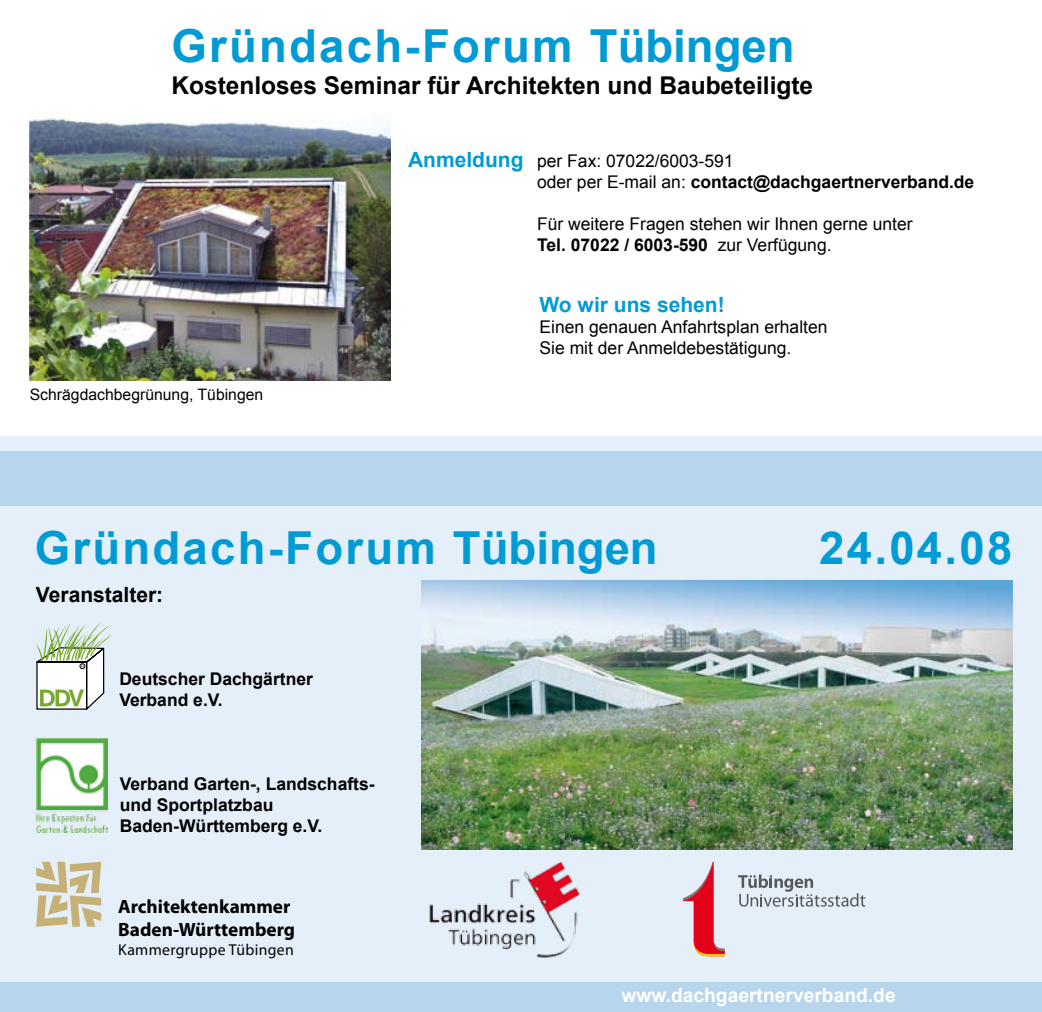
<style>
.page{position:relative;width:1042px;height:1012px;background:#fff}
.page>*{position:absolute;margin:0;border:0;box-sizing:border-box;transform-origin:0 0}
.t1{font:700 45.5px "Arial";letter-spacing:.05em;color:#009bd4}
.t2{font:700 24.5px "Arial";color:#000}
.t3{font:700 21px "Arial";color:#009bd4}
.t4{font:700 21px "Arial";color:#000}
.t5{font:700 19.25px/23.1px "Myriad Pro";color:#000}
.t6{font:700 19.25px "Arial";color:#fff}
.t7{font:17.5px/21px "Arial";color:#000}
.t8{font:700 17.5px/21px "Arial";color:#000}
.t9{font:15.75px "Arial";color:#000}
.t10{font:15.75px "Myriad Pro";letter-spacing:.02em;color:#000}
.s1{font-weight:700;font-size:21px;color:#009bd4}
.s2{font-weight:700}
</style>
<div class="page">
<div style="left:0;top:506px;width:1042px;height:506px;background:#e5eff9"></div>
<svg style="left:36px;top:621px;width:76px;height:89px"></svg>
<div style="left:0;top:437px;width:1042px;height:14px;background:#e5eff9"></div>
<div style="left:0;top:451px;width:1042px;height:55px;background:#b7d6ee"></div>
<img style="left:30px;top:118px;width:361px;height:263px">
<img style="left:422px;top:580px;width:590px;height:270px">
<svg style="left:36px;top:862px;width:65px;height:65px"></svg>
<img style="left:429px;top:861px;width:151px;height:97px">
<div style="left:0;top:982px;width:1042px;height:30px;background:#b7d6ee"></div>
<img style="left:36px;top:738px;width:72px;height:95px">
<svg style="left:738px;top:875px;width:127px;height:32px"></svg>
<svg style="left:683px;top:862px;width:42px;height:94px"></svg>
<h1 class="t1" style="left:171px;top:16px;width:625px">Gründach-Forum Tübingen</h1>
<h2 class="t2" style="left:171px;top:70px;width:643px">Kostenloses Seminar für Architekten und Baubeteiligte</h2>
<p class="t7" style="left:537px;top:151px;width:439px;text-indent:-129px"><span class="s1">Anmeldung</span> per Fax: 07022/6003-591<br>oder per E-mail an: <span class="s2">contact@dachgaertnerverband.de</span></p>
<p class="t7" style="left:537px;top:214px;width:377px">Für weitere Fragen stehen wir Ihnen gerne unter<br><span class="s2">Tel. 07022 / 6003-590</span> zur Verfügung.</p>
<p class="t9" style="left:30px;top:384px;width:235px">Schrägdachbegrünung, Tübingen</p>
<p class="t3" style="left:539px;top:291px;width:187px">Wo wir uns sehen!</p>
<p class="t7" style="left:539px;top:317px;width:289px">Einen genauen Anfahrtsplan erhalten<br>Sie mit der Anmeldebestätigung.</p>
<h1 class="t1" style="left:35px;top:518px;width:624px">Gründach-Forum Tübingen</h1>
<h1 class="t1" style="left:819px;top:518px;width:195px">24.04.08</h1>
<p class="t4" style="left:36px;top:581px;width:129px">Veranstalter:</p>
<p class="t8" style="left:119px;top:669px;width:195px">Deutscher Dachgärtner<br>Verband e.V.</p>
<p class="t8" style="left:120px;top:774px;width:256px">Verband Garten-, Landschafts&shy;und Sportplatzbau<br>Baden-Württemberg e.V.</p>
<p class="t5" style="left:118px;top:894px;width:178px">Architektenkammer<br>Baden-Württemberg</p>
<p class="t10" style="left:118px;top:940px;width:177px">Kammergruppe Tübingen</p>
<p class="t6" style="left:621px;top:983px;width:276px">www.dachgaertnerverband.de</p>
</div>
